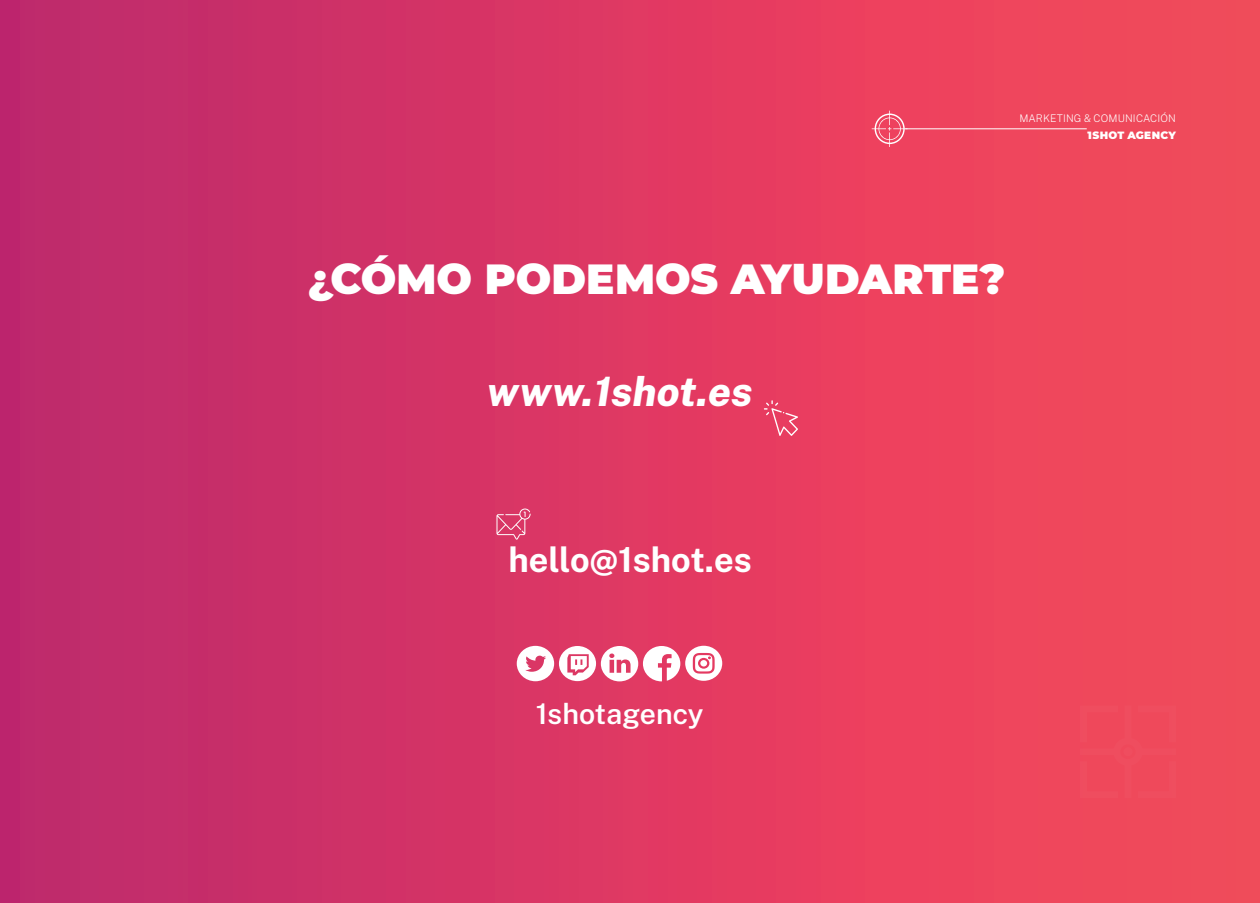
<style>
.page{position:relative;width:1260px;height:903px;background:#fff}
.page>*{position:absolute;margin:0;border:0;box-sizing:border-box;transform-origin:0 0}
.t1{font:900 42px "Montserrat";color:#fff}
.t2{font:italic 800 40.5px "Public Sans";color:#fff}
.t3{font:700 34.5px "Public Sans";color:#fff}
.t4{font:600 28.5px "Public Sans";color:#fff}
.t5{font:200 10.5px "Public Sans";letter-spacing:.015em;color:#fff}
.t6{font:900 10.5px "Montserrat";letter-spacing:.025em;color:#fff}
</style>
<div class="page">
<div style="left:0;top:0;width:1260px;height:903px;background:linear-gradient(to right,#bf276d,#f94b59)"></div>
<svg style="left:517px;top:646px;width:205px;height:35px"></svg>
<svg style="left:764px;top:400px;width:34px;height:36px"></svg>
<svg style="left:496px;top:509px;width:35px;height:31px"></svg>
<div style="left:1080px;top:705px;width:96px;height:93px;background:#ef495b"></div>
<div style="left:1123px;top:747px;width:10px;height:9px;background:#ef4d5f;border-radius:50%"></div>
<svg style="left:872px;top:111px;width:36px;height:36px"></svg>
<hr style="left:905px;top:128px;width:182px;height:1px;background:#fff">
<p class="t5" style="left:1019px;top:111px;width:158px">MARKETING &amp; COMUNICACIÓN</p>
<p class="t6" style="left:1088px;top:127px;width:90px">1SHOT AGENCY</p>
<p class="t1" style="left:308px;top:248px;width:699px">¿CÓMO PODEMOS AYUDARTE?</p>
<p class="t2" style="left:487px;top:365px;width:267px">www.1shot.es</p>
<p class="t3" style="left:508px;top:535px;width:245px">hello@1shot.es</p>
<p class="t4" style="left:536px;top:693px;width:169px">1shotagency</p>
</div>
